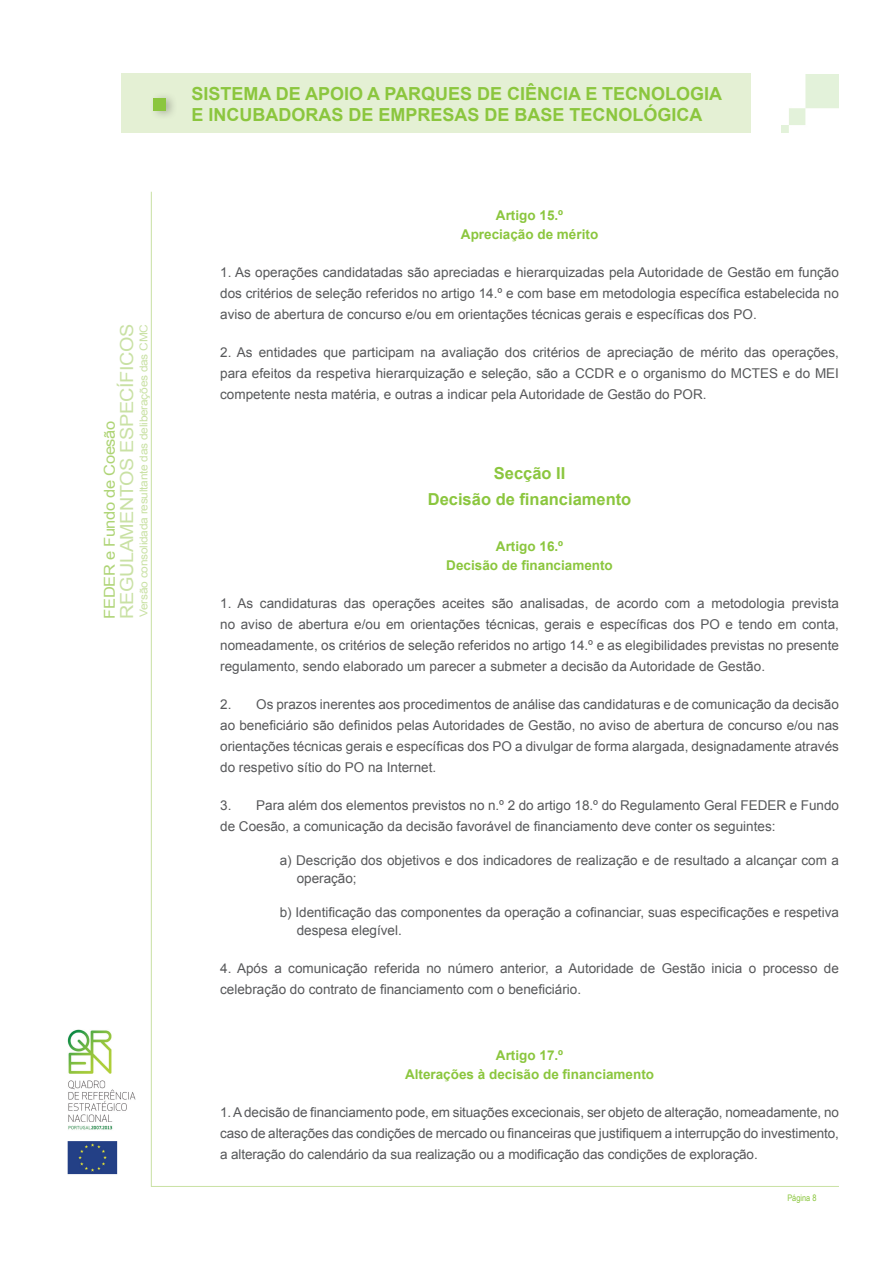
<style>
.page{position:relative;width:893px;height:1263px;background:#fff}
.page>*{position:absolute;margin:0;border:0;box-sizing:border-box;transform-origin:0 0}
.t1{font:700 18px/21px "Arial";color:#8bc63e}
.t2{font:18px "Arial";letter-spacing:-.02em;color:#c9e1a4;scale:1.1 1}
.Texto_subtitulo_secç{font:700 16.5px "Arial";color:#8bc63e}
.t3{font:15px "Arial";letter-spacing:-.02em;color:#aed475;scale:1.1 1}
.Texto{font:13.5px/21px "Arial";color:#57585a;text-align:justify}
.Texto_ident_3{font:13.5px/18px "Arial";color:#57585a}
.Texto_subtitulo{font:700 13.5px "Arial";color:#8bc63e}
.t4{font:10.8px "Arial";letter-spacing:-.02em;color:#c9e1a4;scale:1.1 1}
.t5{font:9px "Arial Narrow";color:#8bc63e}
</style>
<div class="page">
<img style="left:67px;top:1029px;width:69px;height:146px">
<hr style="left:151px;top:192px;width:1px;height:994px;background:#c9e1a4">
<hr style="left:151px;top:1186px;width:688px;height:1px;background:#c9e1a4">
<div style="left:121px;top:74px;width:630px;height:59px;background:#e4f0d4"></div>
<div style="left:149px;top:91px;width:29px;height:29px;background:#231f20;opacity:.3"></div>
<div style="left:153px;top:99px;width:13px;height:12px;background:#8bc63e"></div>
<img style="left:782px;top:75px;width:57px;height:57px">
<h1 class="t2" style="left:115px;top:618px;width:269px;rotate:-90deg">REGULAMENTOS ESPECÍFICOS</h1>
<p class="t4" style="left:137px;top:617px;width:268px;rotate:-90deg">Versão consolidada resultante das deliberações das CMC</p>
<p class="t3" style="left:100px;top:618px;width:181px;rotate:-90deg">FEDER e Fundo de Coesão</p>
<h1 class="t1" style="left:191px;top:84px;width:532px">SISTEMA DE APOIO A PARQUES DE CIÊNCIA E TECNOLOGIA<br>E INCUBADORAS DE EMPRESAS DE BASE TECNOLÓGICA</h1>
<p class="Texto_subtitulo" style="left:496px;top:206px;width:69px">Artigo 15.º</p>
<p class="Texto_subtitulo" style="left:461px;top:225px;width:139px">Apreciação de mérito</p>
<p class="Texto" style="left:220px;top:262px;width:620px">1. As operações candidatadas são apreciadas e hierarquizadas pela Autoridade de Gestão em função dos critérios de seleção referidos no artigo 14.º e com base em metodologia específica estabelecida no aviso de abertura de concurso e/ou em orientações técnicas gerais e específicas dos PO.</p>
<p class="Texto" style="left:220px;top:342px;width:620px">2. As entidades que participam na avaliação dos critérios de apreciação de mérito das operações, para efeitos da respetiva hierarquização e seleção, são a CCDR e o organismo do MCTES e do MEI competente nesta matéria, e outras a indicar pela Autoridade de Gestão do POR.</p>
<p class="Texto_subtitulo_secç" style="left:494px;top:462px;width:73px">Secção II</p>
<p class="Texto_subtitulo_secç" style="left:428px;top:488px;width:205px">Decisão de financiamento</p>
<p class="Texto_subtitulo" style="left:496px;top:537px;width:69px">Artigo 16.º</p>
<p class="Texto_subtitulo" style="left:446px;top:556px;width:168px">Decisão de financiamento</p>
<p class="Texto" style="left:220px;top:593px;width:620px">1. As candidaturas das operações aceites são analisadas, de acordo com a metodologia prevista no aviso de abertura e/ou em orientações técnicas, gerais e específicas dos PO e tendo em conta, nomeadamente, os critérios de seleção referidos no artigo 14.º e as elegibilidades previstas no presente regulamento, sendo elaborado um parecer a submeter a decisão da Autoridade de Gestão.</p>
<p class="Texto" style="left:220px;top:694px;width:620px">2. Os prazos inerentes aos procedimentos de análise das candidaturas e de comunicação da decisão ao beneficiário são definidos pelas Autoridades de Gestão, no aviso de abertura de concurso e/ou nas orientações técnicas gerais e específicas dos PO a divulgar de forma alargada, designadamente através do respetivo sítio do PO na Internet.</p>
<p class="Texto" style="left:220px;top:795px;width:620px">3. Para além dos elementos previstos no n.º 2 do artigo 18.º do Regulamento Geral FEDER e Fundo de Coesão, a comunicação da decisão favorável de financiamento deve conter os seguintes:</p>
<p class="Texto_ident_3" style="left:297px;top:851px;width:544px;text-indent:-17px">a) Descrição dos objetivos e dos indicadores de realização e de resultado a alcançar com a operação;</p>
<p class="Texto_ident_3" style="left:297px;top:903px;width:544px;text-indent:-17px">b) Identificação das componentes da operação a cofinanciar, suas especificações e respetiva despesa elegível.</p>
<p class="Texto" style="left:220px;top:958px;width:620px">4. Após a comunicação referida no número anterior, a Autoridade de Gestão inicia o processo de celebração do contrato de financiamento com o beneficiário.</p>
<p class="Texto_subtitulo" style="left:496px;top:1046px;width:69px">Artigo 17.º</p>
<p class="Texto_subtitulo" style="left:405px;top:1065px;width:251px">Alterações à decisão de financiamento</p>
<p class="Texto" style="left:220px;top:1101px;width:620px">1. A decisão de financiamento pode, em situações excecionais, ser objeto de alteração, nomeadamente, no caso de alterações das condições de mercado ou financeiras que justifiquem a interrupção do investimento, a alteração do calendário da sua realização ou a modificação das condições de exploração.</p>
<p class="t5" style="left:787px;top:1191px;width:31px">Página 8</p>
</div>
